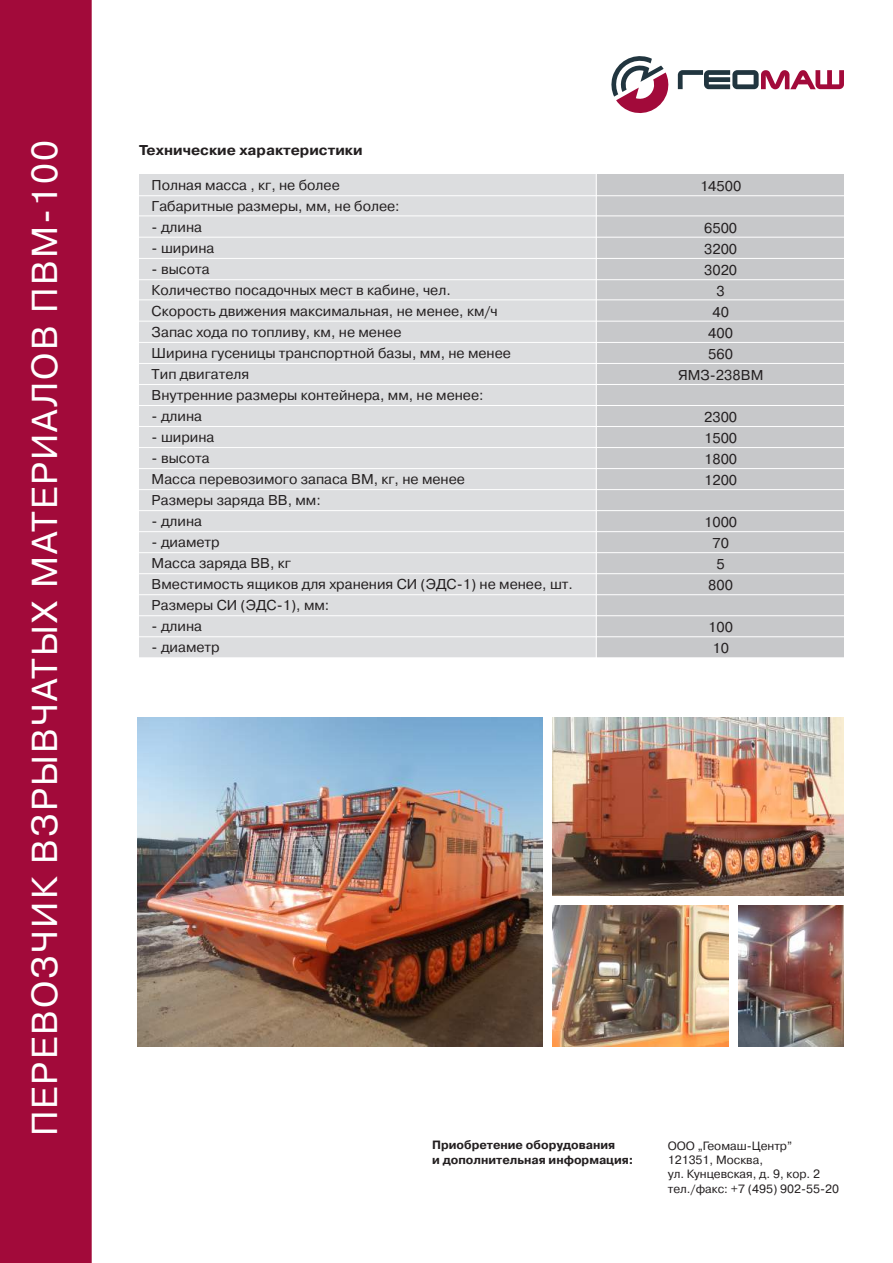
<style>
.page{position:relative;width:893px;height:1263px;background:#fff}
.page>*{position:absolute;margin:0;border:0;box-sizing:border-box;transform-origin:0 0}
.t1{font:36px "Pragmatica C";letter-spacing:.06em;color:#fff}
.t2{font:14.25px/21px "Pragmatica C";color:#231f20}
.t3{font:700 14.25px "Pragmatica C";color:#231f20;scale:1.04 1}
.t4{font:12px/14.4px "Pragmatica C";color:#231f20}
.t5{font:700 12px/14.4px "Pragmatica C";color:#231f20}
</style>
<div class="page">
<svg style="left:678px;top:70px;width:166px;height:19px"></svg>
<svg style="left:611px;top:56px;width:58px;height:57px"></svg>
<div style="left:0;top:0;width:92px;height:1263px;background:#a20a3a"></div>
<div style="left:596px;top:175px;width:247px;height:483px;background:#c7c8ca"></div>
<div style="left:139px;top:175px;width:457px;height:483px;background:#dcdddf"></div>
<hr style="left:115px;top:195px;width:729px;height:1px;background:#fff">
<hr style="left:115px;top:216px;width:729px;height:1px;background:#fff">
<hr style="left:115px;top:237px;width:729px;height:1px;background:#fff">
<hr style="left:115px;top:258px;width:729px;height:1px;background:#fff">
<hr style="left:115px;top:279px;width:729px;height:1px;background:#fff">
<hr style="left:115px;top:300px;width:729px;height:1px;background:#fff">
<hr style="left:596px;top:174px;width:1px;height:492px;background:#fff">
<hr style="left:115px;top:321px;width:729px;height:1px;background:#fff">
<hr style="left:126px;top:342px;width:729px;height:1px;background:#fff">
<hr style="left:126px;top:363px;width:729px;height:1px;background:#fff">
<hr style="left:126px;top:384px;width:729px;height:1px;background:#fff">
<hr style="left:126px;top:405px;width:729px;height:1px;background:#fff">
<hr style="left:126px;top:426px;width:729px;height:1px;background:#fff">
<hr style="left:126px;top:447px;width:729px;height:1px;background:#fff">
<hr style="left:126px;top:468px;width:729px;height:1px;background:#fff">
<hr style="left:126px;top:489px;width:729px;height:1px;background:#fff">
<hr style="left:126px;top:510px;width:729px;height:1px;background:#fff">
<hr style="left:126px;top:531px;width:729px;height:1px;background:#fff">
<hr style="left:126px;top:552px;width:729px;height:1px;background:#fff">
<hr style="left:126px;top:573px;width:729px;height:1px;background:#fff">
<hr style="left:126px;top:594px;width:729px;height:1px;background:#fff">
<hr style="left:126px;top:615px;width:729px;height:1px;background:#fff">
<hr style="left:126px;top:636px;width:729px;height:1px;background:#fff">
<hr style="left:126px;top:657px;width:729px;height:1px;background:#fff">
<img style="left:738px;top:905px;width:106px;height:141px">
<img style="left:552px;top:718px;width:292px;height:178px">
<img style="left:137px;top:718px;width:406px;height:328px">
<img style="left:553px;top:905px;width:175px;height:141px">
<h1 class="t1" style="left:31px;top:1136px;width:998px;rotate:-90deg">ПЕРЕВОЗЧИК ВЗРЫВЧАТЫХ МАТЕРИАЛОВ ПВМ-100</h1>
<p class="t3" style="left:139px;top:144px;width:216px">Технические характеристики</p>
<p class="t2" style="left:152px;top:176px;width:250px">Полная масса , кг, не более<br>Габаритные размеры, мм, не более:</p>
<p class="t2" style="left:152px;top:218px;width:52px">- длина</p>
<p class="t2" style="left:152px;top:239px;width:64px">- ширина</p>
<p class="t2" style="left:152px;top:260px;width:361px">- высота<br>Количество посадочных мест в кабине, чел.<br>Скорость движения максимальная, не менее, км/ч Запас хода по топливу, км, не менее<br>Ширина гусеницы транспортной базы, мм, не менее Тип двигателя<br>Внутренние размеры контейнера, мм, не менее:</p>
<p class="t2" style="left:152px;top:407px;width:52px">- длина</p>
<p class="t2" style="left:152px;top:428px;width:64px">- ширина</p>
<p class="t2" style="left:152px;top:449px;width:315px">- высота<br>Масса перевозимого запаса ВМ, кг, не менее<br>Размеры заряда ВВ, мм:</p>
<p class="t2" style="left:152px;top:512px;width:52px">- длина</p>
<p class="t2" style="left:152px;top:533px;width:423px">- диаметр<br>Масса заряда ВВ, кг<br>Вместимость ящиков для хранения СИ (ЭДС-1) не менее, шт.<br>Размеры СИ (ЭДС-1), мм:</p>
<p class="t2" style="left:152px;top:617px;width:52px">- длина</p>
<p class="t2" style="left:152px;top:638px;width:70px">- диаметр</p>
<p class="t2" style="left:700px;top:176px;width:43px">14500</p>
<p class="t2" style="left:678px;top:218px;width:87px;text-align:center">6500<br>3200<br>3020<br>3<br>40<br>400<br>560<br>ЯМЗ-238ВМ</p>
<p class="t2" style="left:704px;top:407px;width:35px;text-align:justify">2300<br>1500<br>1800<br>1200</p>
<p class="t2" style="left:704px;top:512px;width:35px;text-align:center">1000<br>70<br>5<br>800</p>
<p class="t2" style="left:708px;top:617px;width:26px">100<br>10</p>
<p class="t5" style="left:432px;top:1139px;width:203px">Приобретение оборудования<br>и дополнительная информация:</p>
<p class="t4" style="left:668px;top:1139px;width:173px">ООО „Геомаш-Центр”<br>121351, Москва,<br>ул. Кунцевская, д. 9, кор. 2 тел./факс: +7 (495) 902-55-20</p>
</div>
